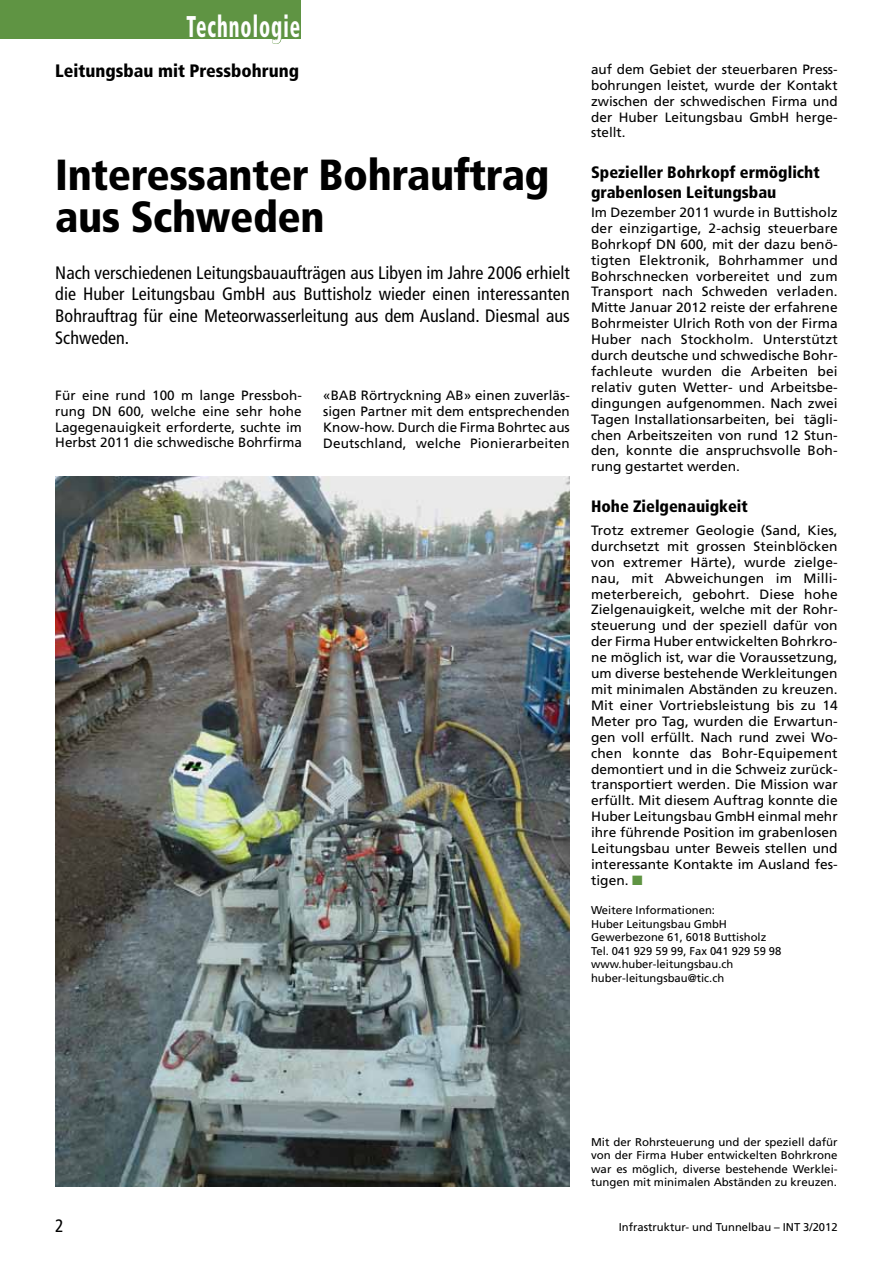
<style>
.page{position:relative;width:893px;height:1263px;background:#fff}
.page>*{position:absolute;margin:0;border:0;box-sizing:border-box;transform-origin:0 0}
.t1{font:900 condensed 43.5px/42px "Frutiger";letter-spacing:-.01em;color:#000}
.t2{font:900 condensed 30px "Frutiger";letter-spacing:.05em;color:#fff;scale:.65 1}
.t3{font:condensed 18px/21.6px "Frutiger";color:#000;text-align:justify}
.t4{font:900 condensed 18px "Frutiger";color:#000}
.t5{font:900 condensed 16.5px/19.8px "Frutiger";color:#000}
.t6{font:13.5px/15.9px "Frutiger";color:#000;text-align:justify}
.t7{font:11.25px/13.5px "Frutiger";color:#000}
.s1{color:#5f9443}
</style>
<div class="page">
<div style="left:0;top:0;width:301px;height:38px;background:#5f9443"></div>
<svg style="left:259px;top:38px;width:41px;height:6px"></svg>
<img style="left:55px;top:476px;width:515px;height:710px">
<h2 class="t2" style="left:186px;top:8px;width:177px">Technologie</h2>
<h3 class="t4" style="left:55px;top:60px;width:245px">Leitungsbau mit Pressbohrung</h3>
<h1 class="t1" style="left:55px;top:154px;width:496px">Interessanter Bohrauftrag aus Schweden</h1>
<h3 class="t3" style="left:55px;top:262px;width:516px">Nach verschiedenen Leitungsbauaufträgen aus Libyen im Jahre 2006 erhielt die Huber Leitungsbau GmbH aus Buttisholz wieder einen interessanten Bohrauftrag für eine Meteorwasserleitung aus dem Ausland. Diesmal aus Schweden.</h3>
<p class="t6" style="left:55px;top:387px;width:248px">Für eine rund 100 m lange Pressboh&shy;rung DN 600, welche eine sehr hohe Lagegenauigkeit erforderte, suchte im Herbst 2011 die schwedische Bohrfirma</p>
<p class="t6" style="left:323px;top:387px;width:248px">«BAB Rörtryckning AB» einen zuverläs&shy;sigen Partner mit dem entsprechenden Know-how. Durch die Firma Bohrtec aus Deutschland, welche Pionierarbeiten</p>
<p class="t6" style="left:591px;top:61px;width:248px">auf dem Gebiet der steuerbaren Press&shy;bohrungen leistet, wurde der Kontakt zwischen der schwedischen Firma und der Huber Leitungsbau GmbH herge&shy;stellt.</p>
<p class="t5" style="left:591px;top:163px;width:230px">Spezieller Bohrkopf ermöglicht grabenlosen Leitungsbau</p>
<p class="t6" style="left:591px;top:204px;width:248px">Im Dezember 2011 wurde in Buttisholz der einzigartige, 2-achsig steuerbare Bohrkopf DN 600, mit der dazu benö&shy;tigten Elektronik, Bohrhammer und Bohrschnecken vorbereitet und zum Transport nach Schweden verladen.<br>Mitte Januar 2012 reiste der erfahrene Bohrmeister Ulrich Roth von der Firma Huber nach Stockholm. Unterstützt durch deutsche und schwedische Bohr&shy;fachleute wurden die Arbeiten bei relativ guten Wetter- und Arbeitsbe&shy;dingungen aufgenommen. Nach zwei Tagen Installationsarbeiten, bei tägli&shy;chen Arbeitszeiten von rund 12 Stun&shy;den, konnte die anspruchsvolle Boh&shy;rung gestartet werden.</p>
<p class="t5" style="left:591px;top:497px;width:158px">Hohe Zielgenauigkeit</p>
<p class="t6" style="left:591px;top:522px;width:248px">Trotz extremer Geologie (Sand, Kies, durchsetzt mit grossen Steinblöcken von extremer Härte), wurde zielge&shy;nau, mit Abweichungen im Milli&shy;meterbereich, gebohrt. Diese hohe Zielgenauigkeit, welche mit der Rohr&shy;steuerung und der speziell dafür von der Firma Huber entwickelten Bohrkro&shy;ne möglich ist, war die Voraussetzung, um diverse bestehende Werkleitungen mit minimalen Abständen zu kreuzen.<br>Mit einer Vortriebsleistung bis zu 14<br>Meter pro Tag, wurden die Erwartun&shy;gen voll erfüllt. Nach rund zwei Wo&shy;chen konnte das Bohr-Equipement demontiert und in die Schweiz zurück&shy;transportiert werden. Die Mission war erfüllt. Mit diesem Auftrag konnte die Huber Leitungsbau GmbH einmal mehr ihre führende Position im grabenlosen Leitungsbau unter Beweis stellen und interessante Kontakte im Ausland fes&shy;tigen. <span class="s1">■</span></p>
<p class="t7" style="left:591px;top:903px;width:192px">Weitere Informationen:<br>Huber Leitungsbau GmbH<br>Gewerbezone 61, 6018 Buttisholz<br>Tel. 041 929 59 99, Fax 041 929 59 98 www.huber-leitungsbau.ch huber-leitungsbau@tic.ch</p>
<p class="t7" style="left:591px;top:1135px;width:248px;text-align:justify">Mit der Rohrsteuerung und der speziell dafür von der Firma Huber entwickelten Bohrkrone war es möglich, diverse bestehende Werklei&shy;tungen mit minimalen Abständen zu kreuzen.</p>
<h3 class="t3" style="left:55px;top:1215px;width:10px">2</h3>
<p class="t7" style="left:619px;top:1220px;width:220px">Infrastruktur- und Tunnelbau – INT 3/2012</p>
</div>
